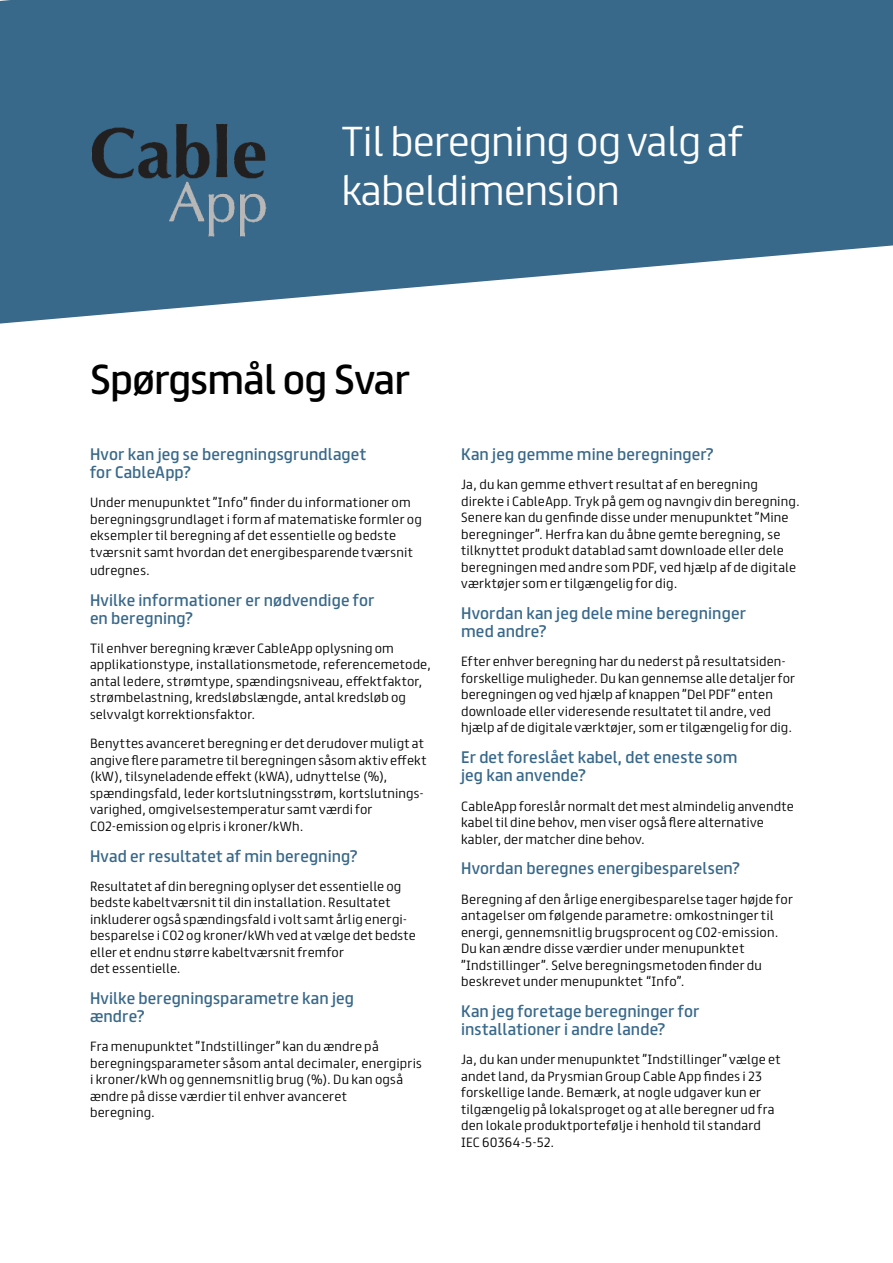
<style>
.page{position:relative;width:893px;height:1263px;background:#fff}
.page>*{position:absolute;margin:0;border:0;box-sizing:border-box;transform-origin:0 0}
.t1{font:300 37.5px "FS Truman";letter-spacing:-.02em;color:#fff}
.t2{font:37.5px "FS Truman";letter-spacing:-.02em;color:#000}
.PG_Foldrar{font:15px/18px "FS Truman";letter-spacing:.01em;color:#38688a}
.PG_Foldrar-2{font:300 12px/16.5px "FS Truman";letter-spacing:.015em;color:#000}
</style>
<div class="page">
<svg style="left:0;top:0;width:893px;height:324px;background:#527c99"></svg>
<img style="left:90px;top:90px;width:177px;height:177px">
<p class="t1" style="left:341px;top:109px;width:403px">Til beregning og valg af</p>
<p class="t1" style="left:341px;top:158px;width:280px">kabeldimension</p>
<p class="t2" style="left:90px;top:346px;width:322px">Spørgsmål og Svar</p>
<p class="PG_Foldrar" style="left:90px;top:444px;width:278px">Hvor kan jeg se beregningsgrundlaget for CableApp?</p>
<p class="PG_Foldrar-2" style="left:90px;top:493px;width:333px">Under menupunktet ”Info” finder du informationer om beregningsgrundlaget i form af matematiske formler og eksempler til beregning af det essentielle og bedste tværsnit samt hvordan det energibesparende tværsnit</p>
<p class="PG_Foldrar-2" style="left:90px;top:561px;width:61px">udregnes.</p>
<p class="PG_Foldrar" style="left:90px;top:590px;width:286px">Hvilke informationer er nødvendige for en beregning?</p>
<p class="PG_Foldrar-2" style="left:90px;top:639px;width:343px">Til enhver beregning kræver CableApp oplysning om applikationstype, installationsmetode, referencemetode, antal ledere, strømtype, spændingsniveau, effektfaktor, strømbelastning, kredsløbslængde, antal kredsløb og selvvalgt korrektionsfaktor.</p>
<p class="PG_Foldrar-2" style="left:90px;top:734px;width:338px">Benyttes avanceret beregning er det derudover muligt at angive flere parametre til beregningen såsom aktiv effekt (kW), tilsyneladende effekt (kWA), udnyttelse (%), spændingsfald, leder kortslutningsstrøm, kortslutnings&shy;varighed, omgivelsestemperatur samt værdi for CO2-emission og elpris i kroner/kWh.</p>
<p class="PG_Foldrar" style="left:90px;top:845px;width:269px">Hvad er resultatet af min beregning?</p>
<p class="PG_Foldrar-2" style="left:90px;top:877px;width:327px">Resultatet af din beregning oplyser det essentielle og bedste kabeltværsnit til din installation. Resultatet inkluderer også spændingsfald i volt samt årlig energi&shy;besparelse i CO2 og kroner/kWh ved at vælge det bedste eller et endnu større kabeltværsnit fremfor<br>det essentielle.</p>
<p class="PG_Foldrar" style="left:90px;top:988px;width:266px">Hvilke beregningsparametre kan jeg ændre?</p>
<p class="PG_Foldrar-2" style="left:90px;top:1037px;width:333px">Fra menupunktet ”Indstillinger” kan du ændre på beregningsparameter såsom antal decimaler, energipris i kroner/kWh og gennemsnitlig brug (%). Du kan også ændre på disse værdier til enhver avanceret<br>beregning.</p>
<p class="PG_Foldrar" style="left:461px;top:444px;width:254px">Kan jeg gemme mine beregninger?</p>
<p class="PG_Foldrar-2" style="left:461px;top:475px;width:340px">Ja, du kan gemme ethvert resultat af en beregning direkte i CableApp. Tryk på gem og navngiv din beregning.<br>Senere kan du genfinde disse under menupunktet ”Mine beregninger”. Herfra kan du åbne gemte beregning, se tilknyttet produkt datablad samt downloade eller dele beregningen med andre som PDF, ved hjælp af de digitale værktøjer som er tilgængelig for dig.</p>
<p class="PG_Foldrar" style="left:461px;top:603px;width:286px">Hvordan kan jeg dele mine beregninger med andre?</p>
<p class="PG_Foldrar-2" style="left:461px;top:652px;width:335px">Efter enhver beregning har du nederst på resultatsiden&shy;forskellige muligheder. Du kan gennemse alle detaljer for beregningen og ved hjælp af knappen ”Del PDF” enten downloade eller videresende resultatet til andre, ved hjælp af de digitale værktøjer, som er tilgængelig for dig.</p>
<p class="PG_Foldrar" style="left:461px;top:747px;width:278px">Er det foreslået kabel, det eneste som jeg kan anvende?</p>
<p class="PG_Foldrar-2" style="left:461px;top:796px;width:334px">CableApp foreslår normalt det mest almindelig anvendte kabel til dine behov, men viser også flere alternative kabler, der matcher dine behov.</p>
<p class="PG_Foldrar" style="left:461px;top:858px;width:281px">Hvordan beregnes energibesparelsen?</p>
<p class="PG_Foldrar-2" style="left:461px;top:889px;width:333px">Beregning af den årlige energibesparelse tager højde for antagelser om følgende parametre: omkostninger til energi, gennemsnitlig brugsprocent og CO2-emission.<br>Du kan ændre disse værdier under menupunktet ”Indstillinger”. Selve beregningsmetoden finder du beskrevet under menupunktet “Info”.</p>
<p class="PG_Foldrar" style="left:461px;top:1001px;width:240px">Kan jeg foretage beregninger for installationer i andre lande?</p>
<p class="PG_Foldrar-2" style="left:461px;top:1050px;width:321px">Ja, du kan under menupunktet ”Indstillinger” vælge et andet land, da Prysmian Group Cable App findes i 23 forskellige lande. Bemærk, at nogle udgaver kun er tilgængelig på lokalsproget og at alle beregner ud fra den lokale produktportefølje i henhold til standard IEC 60364-5-52.</p>
</div>
